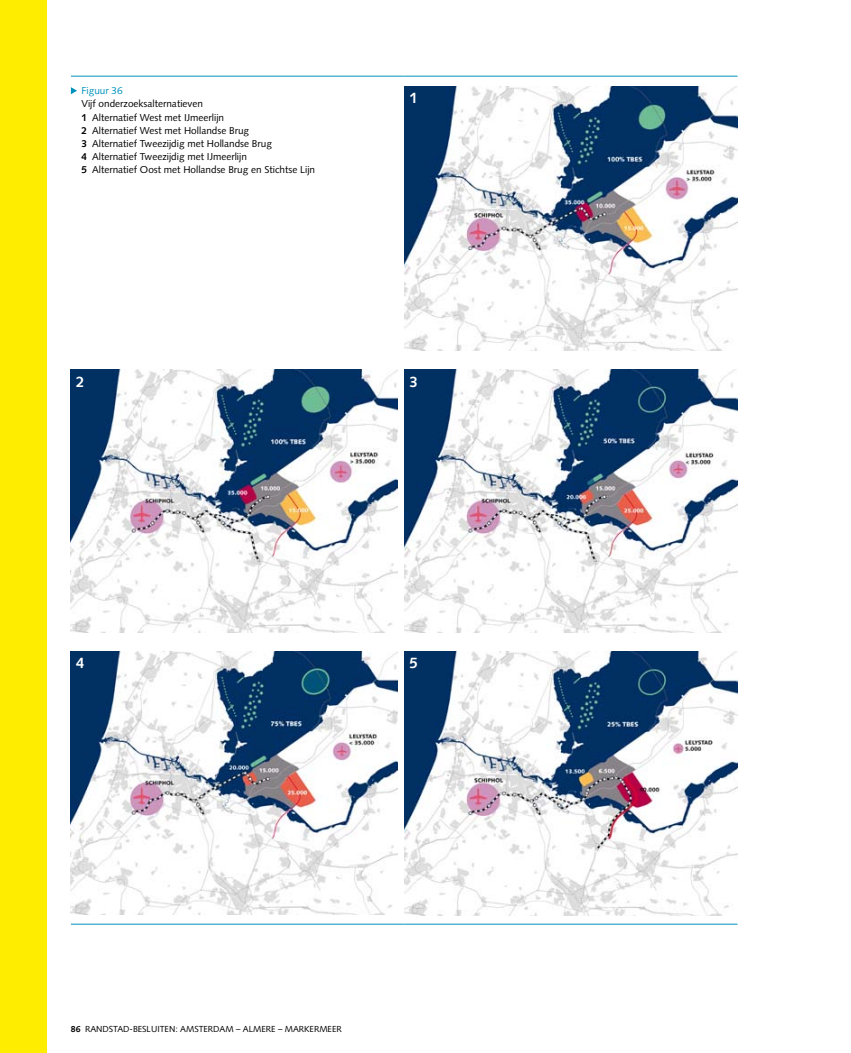
<style>
.page{position:relative;width:851px;height:1053px;background:#fff}
.page>*{position:absolute;margin:0;border:0;box-sizing:border-box;transform-origin:0 0}
.t1{font:700 15px "Syntax";color:#fff}
.t2{font:10px/13.1px "Syntax";color:#000}
.t3{font:8.75px "Syntax";color:#000}
.s1{color:#0092bb}
.s2{font-weight:700}
</style>
<div class="page">
<div style="left:0;top:0;width:46px;height:1052px;background:#ffed00"></div>
<hr style="left:71px;top:76px;width:333px;height:1px;background:#0092bb">
<hr style="left:71px;top:923px;width:333px;height:1px;background:#0092bb">
<hr style="left:404px;top:76px;width:333px;height:1px;background:#0092bb">
<hr style="left:404px;top:923px;width:333px;height:1px;background:#0092bb">
<svg style="left:71px;top:87px;width:6px;height:7px"></svg>
<img style="left:404px;top:87px;width:333px;height:263px">
<img style="left:71px;top:370px;width:326px;height:262px">
<img style="left:404px;top:370px;width:333px;height:262px">
<img style="left:71px;top:651px;width:326px;height:263px">
<img style="left:404px;top:651px;width:333px;height:264px">
<p class="t2" style="left:81px;top:84px;width:235px"><span class="s1">Figuur 36<br></span>Vijf onderzoeksalternatieven<br><span class="s2">1</span> Alternatief West met IJmeerlijn<br><span class="s2">2</span> Alternatief West met H ollandse Brug<br><span class="s2">3</span> Alternatief Tweezijdig met H ollandse Brug<br><span class="s2">4</span> Alternatief Tweezijdig met IJmeerlijn<br><span class="s2">5</span> Alternatief Oost met H ollandse Brug en Stichtse Lijn</p>
<p class="t1" style="left:409px;top:90px;width:10px">1</p>
<p class="t1" style="left:76px;top:373px;width:10px">2</p>
<p class="t1" style="left:76px;top:654px;width:10px">4</p>
<p class="t1" style="left:409px;top:373px;width:10px">3</p>
<p class="t1" style="left:409px;top:654px;width:10px">5</p>
<p class="t3" style="left:71px;top:1023px;width:26px"><span class="s2">86</span> Randstad</p>
<p class="t3" style="left:130px;top:1023px;width:85px">-besluiten : Amsterda</p>
<p class="t3" style="left:225px;top:1023px;width:67px">m – Almere – Mar</p>
<p class="t3" style="left:304px;top:1023px;width:36px">kermeer</p>
</div>
